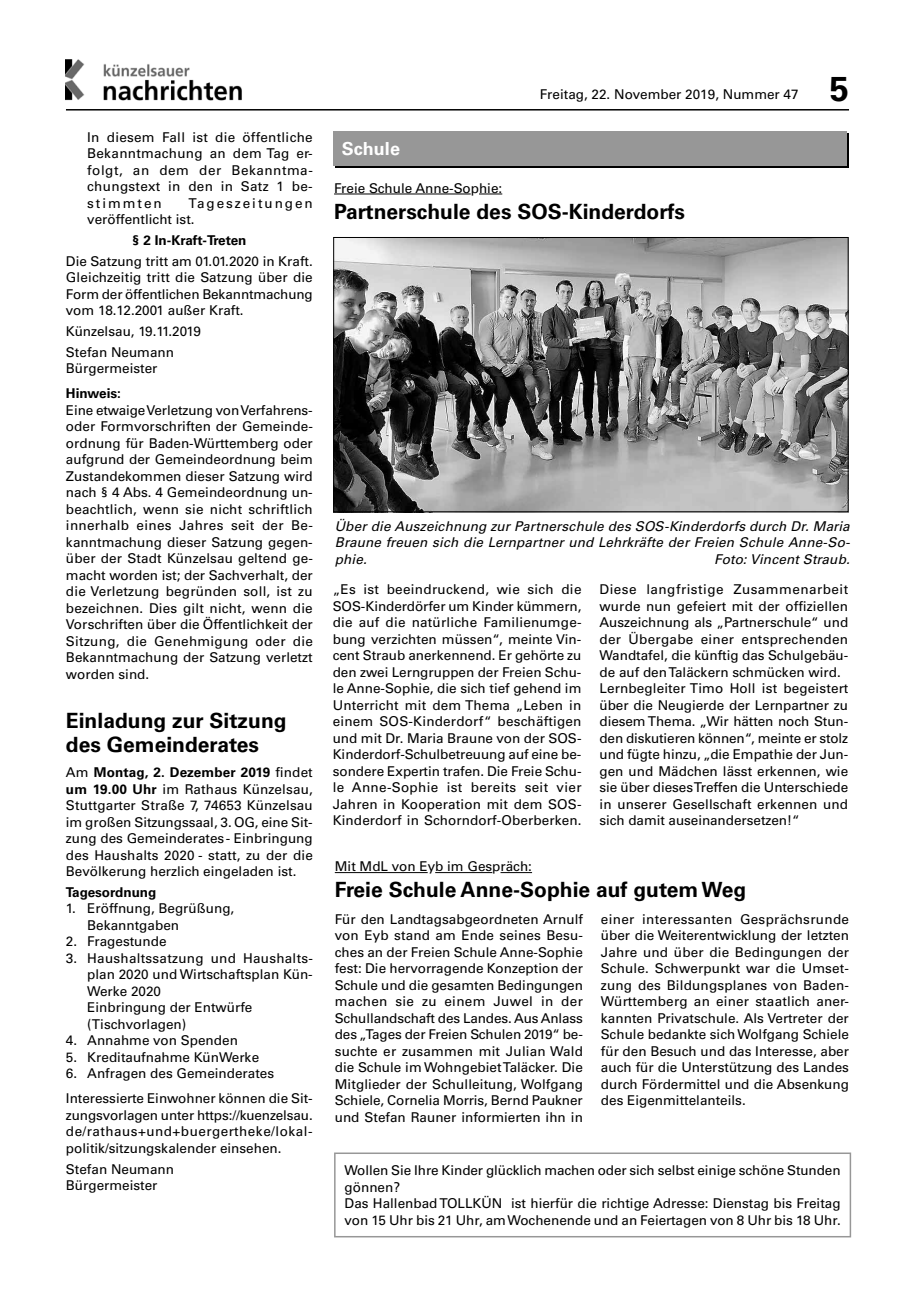
<style>
.page{position:relative;width:915px;height:1297px;background:#fff}
.page>*{position:absolute;margin:0;border:0;box-sizing:border-box;transform-origin:0 0}
.t1{font:700 34.5px "Univers LT Pro 65";color:#000}
.t2{font:700 21px/24px "Univers LT Pro 65";color:#000}
.t3{font:700 18px "Univers LT Pro 65";color:#fff}
.t4{font:13.5px/16.5px "Univers LT Pro 55 Roman";color:#000;text-align:justify}
.t5{font:italic 13.5px/16.5px "Univers LT Pro 55";letter-spacing:.01em;color:#000;text-align:justify}
.t6{font:700 13.5px "Univers LT Pro 65";color:#000}
.s1{font-family:"Univers LT Pro 55 Roman";font-weight:400}
.s2{font-family:"Univers LT Pro 65";font-weight:700}
</style>
<div class="page">
<hr style="left:66px;top:109px;width:782px;height:2px;background:#000">
<img style="left:66px;top:60px;width:176px;height:41px">
<div style="left:335px;top:134px;width:513px;height:34px;background:#000"></div>
<div style="left:333px;top:132px;width:513px;height:34px;background:#979797"></div>
<hr style="left:334px;top:194px;width:136px;height:1px;background:#000">
<svg style="left:479px;top:194px;width:23px;height:1px"></svg>
<img style="left:335px;top:239px;width:511px;height:271px">
<div style="left:333px;top:237px;width:515px;height:275px;border:1px solid #000"></div>
<hr style="left:335px;top:872px;width:92px;height:1px;background:#000">
<hr style="left:435px;top:872px;width:57px;height:1px;background:#000">
<hr style="left:500px;top:872px;width:32px;height:1px;background:#000">
<div style="left:334px;top:1152px;width:516px;height:85px;border:2px solid #979797"></div>
<p class="t4" style="left:87px;top:129px;width:227px">In diesem Fall ist die öffentliche Bekanntmachung an dem Tag er&shy;folgt, an dem der Bekanntma&shy;chungstext in den in Satz 1 be&shy;stimmten</p>
<p class="t4" style="left:87px;top:195px;width:227px;text-indent:101px">Tageszeitungen veröffentlicht ist.</p>
<p class="t6" style="left:132px;top:232px;width:116px">§ 2 In-Kraft-Treten</p>
<p class="t4" style="left:66px;top:253px;width:248px">Die Satzung tritt am 01.01.2020 in Kraft.<br>Gleichzeitig tritt die Satzung über die Form der öffentlichen Bekanntmachung vom 18.12.2001 außer Kraft.</p>
<p class="t4" style="left:66px;top:321px;width:136px;line-height:20.7px">Künzelsau, 19.11.2019<br>Stefan Neumann</p>
<p class="t4" style="left:66px;top:360px;width:93px">Bürgermeister</p>
<p class="t6" style="left:66px;top:385px;width:56px">Hinweis:</p>
<p class="t4" style="left:66px;top:402px;width:248px">Eine etwaige Verletzung von Verfahrens&shy;oder Formvorschriften der Gemeinde&shy;ordnung für Baden-Württemberg oder aufgrund der Gemeindeordnung beim Zustandekommen dieser Satzung wird nach § 4 Abs. 4 Gemeindeordnung un&shy;beachtlich, wenn sie nicht schriftlich innerhalb eines Jahres seit der Be&shy;kanntmachung dieser Satzung gegen&shy;über der Stadt Künzelsau geltend ge&shy;macht worden ist; der Sachverhalt, der die Verletzung begründen soll, ist zu bezeichnen. Dies gilt nicht, wenn die Vorschriften über die Öffentlichkeit der Sitzung, die Genehmigung oder die Bekanntmachung der Satzung verletzt worden sind.</p>
<h2 class="t2" style="left:66px;top:709px;width:222px">Einladung zur Sitzung des Gemeinderates</h2>
<p class="t6" style="left:66px;top:764px;width:248px"><span class="s1">Am</span> Montag, 2. Dezember 2019 <span class="s1">findet</span></p>
<p class="t4" style="left:66px;top:781px;width:248px"><span class="s2">um 19.00 Uhr</span> im Rathaus Künzelsau, Stuttgarter Straße 7, 74653 Künzelsau im großen Sitzungssaal, 3. OG, eine Sit&shy;zung des Gemeinderates - Einbringung des Haushalts 2020 - statt, zu der die Bevölkerung herzlich eingeladen ist.</p>
<p class="t6" style="left:66px;top:884px;width:92px">Tagesordnung</p>
<p class="t4" style="left:87px;top:900px;width:149px;text-indent:-21px">1. Eröffnung, Begrüßung,<br>Bekanntgaben</p>
<p class="t4" style="left:66px;top:933px;width:102px">2. Fragestunde</p>
<p class="t4" style="left:87px;top:950px;width:227px;text-align:left;text-indent:-21px">3. Haushaltssatzung und Haushalts&shy;plan 2020 und Wirtschaftsplan Kün-<br>Werke 2020<br>Einbringung der Entwürfe (Tischvorlagen)</p>
<p class="t4" style="left:66px;top:1032px;width:173px">4. Annahme von Spenden</p>
<p class="t4" style="left:66px;top:1049px;width:195px">5. Kreditaufnahme KünWerke</p>
<p class="t4" style="left:66px;top:1061px;width:248px;line-height:25px">6. Anfragen des Gemeinderates<br>Interessierte Einwohner können die Sit-</p>
<p class="t4" style="left:66px;top:1107px;width:248px">zungsvorlagen unter https://kuenzelsau. de/rathaus+und+buergertheke/lokal&shy;politik/sitzungskalender einsehen.</p>
<p class="t4" style="left:66px;top:1161px;width:110px">Stefan Neumann<br>Bürgermeister</p>
<h3 class="t3" style="left:342px;top:138px;width:60px">Schule</h3>
<p class="t4" style="left:539px;top:86px;width:260px">Freitag, 22. November 2019, Nummer 47</p>
<p class="t4" style="left:334px;top:180px;width:170px">Freie Schule Anne-Sophie:</p>
<h2 class="t2" style="left:334px;top:199px;width:352px">Partnerschule des SOS-Kinderdorfs</h2>
<h1 class="t1" style="left:829px;top:68px;width:21px">5</h1>
<p class="t5" style="left:335px;top:518px;width:516px">Über die Auszeichnung zur Partnerschule des SOS-Kinderdorfs durch Dr. Maria Braune freuen sich die Lernpartner und Lehrkräfte der Freien Schule Anne-So&shy;phie.</p>
<p class="t5" style="left:714px;top:551px;width:137px">Foto: Vincent Straub.</p>
<p class="t4" style="left:332px;top:581px;width:250px">„Es ist beeindruckend, wie sich die SOS-Kinderdörfer um Kinder kümmern, die auf die natürliche Familienumge&shy;bung verzichten müssen“, meinte Vin&shy;cent Straub anerkennend. Er gehörte zu den zwei Lerngruppen der Freien Schu&shy;le Anne-Sophie, die sich tief gehend im Unterricht mit dem Thema „Leben in einem SOS-Kinderdorf“ beschäftigen und mit Dr. Maria Braune von der SOS-Kinderdorf-Schulbetreuung auf eine be&shy;sondere Expertin trafen. Die Freie Schu&shy;le Anne-Sophie ist bereits seit vier Jahren in Kooperation mit dem SOS-Kinderdorf in Schorndorf-Oberberken.</p>
<p class="t4" style="left:599px;top:581px;width:250px;text-align:left">Diese langfristige Zusammenarbeit wurde nun gefeiert mit der offiziellen Auszeichnung als „Partnerschule“ und der Übergabe einer entsprechenden Wandtafel, die künftig das Schulgebäu&shy;de auf den Taläckern schmücken wird.<br>Lernbegleiter Timo Holl ist begeistert über die Neugierde der Lernpartner zu diesem Thema. „Wir hätten noch Stun&shy;den diskutieren können“, meinte er stolz und fügte hinzu, „die Empathie der Jun&shy;gen und Mädchen lässt erkennen, wie sie über dieses Treffen die Unterschiede in unserer Gesellschaft erkennen und sich damit auseinandersetzen!“</p>
<p class="t4" style="left:335px;top:858px;width:199px">Mit MdL von Eyb im Gespräch:</p>
<h2 class="t2" style="left:335px;top:878px;width:413px">Freie Schule Anne-Sophie auf gutem Weg</h2>
<p class="t4" style="left:335px;top:911px;width:250px">Für den Landtagsabgeordneten Arnulf von Eyb stand am Ende seines Besu&shy;ches an der Freien Schule Anne-Sophie fest: Die hervorragende Konzeption der Schule und die gesamten Bedingungen machen sie zu einem Juwel in der Schullandschaft des Landes. Aus Anlass des „Tages der Freien Schulen 2019“ be&shy;suchte er zusammen mit Julian Wald die Schule im Wohngebiet Taläcker. Die Mitglieder der Schulleitung, Wolfgang Schiele, Cornelia Morris, Bernd Paukner und Stefan Rauner informierten ihn in</p>
<p class="t4" style="left:600px;top:911px;width:250px">einer interessanten Gesprächsrunde über die Weiterentwicklung der letzten Jahre und über die Bedingungen der Schule. Schwerpunkt war die Umset&shy;zung des Bildungsplanes von Baden-Württemberg an einer staatlich aner&shy;kannten Privatschule. Als Vertreter der Schule bedankte sich Wolfgang Schiele für den Besuch und das Interesse, aber auch für die Unterstützung des Landes durch Fördermittel und die Absenkung des Eigenmittelanteils.</p>
<p class="t4" style="left:344px;top:1162px;width:497px;text-align:left">Wollen Sie Ihre Kinder glücklich machen oder sich selbst einige schöne Stunden gönnen?<br>Das Hallenbad TOLLKÜN ist hierfür die richtige Adresse: Dienstag bis Freitag von 15 Uhr bis 21 Uhr, am Wochenende und an Feiertagen von 8 Uhr bis 18 Uhr.</p>
</div>
